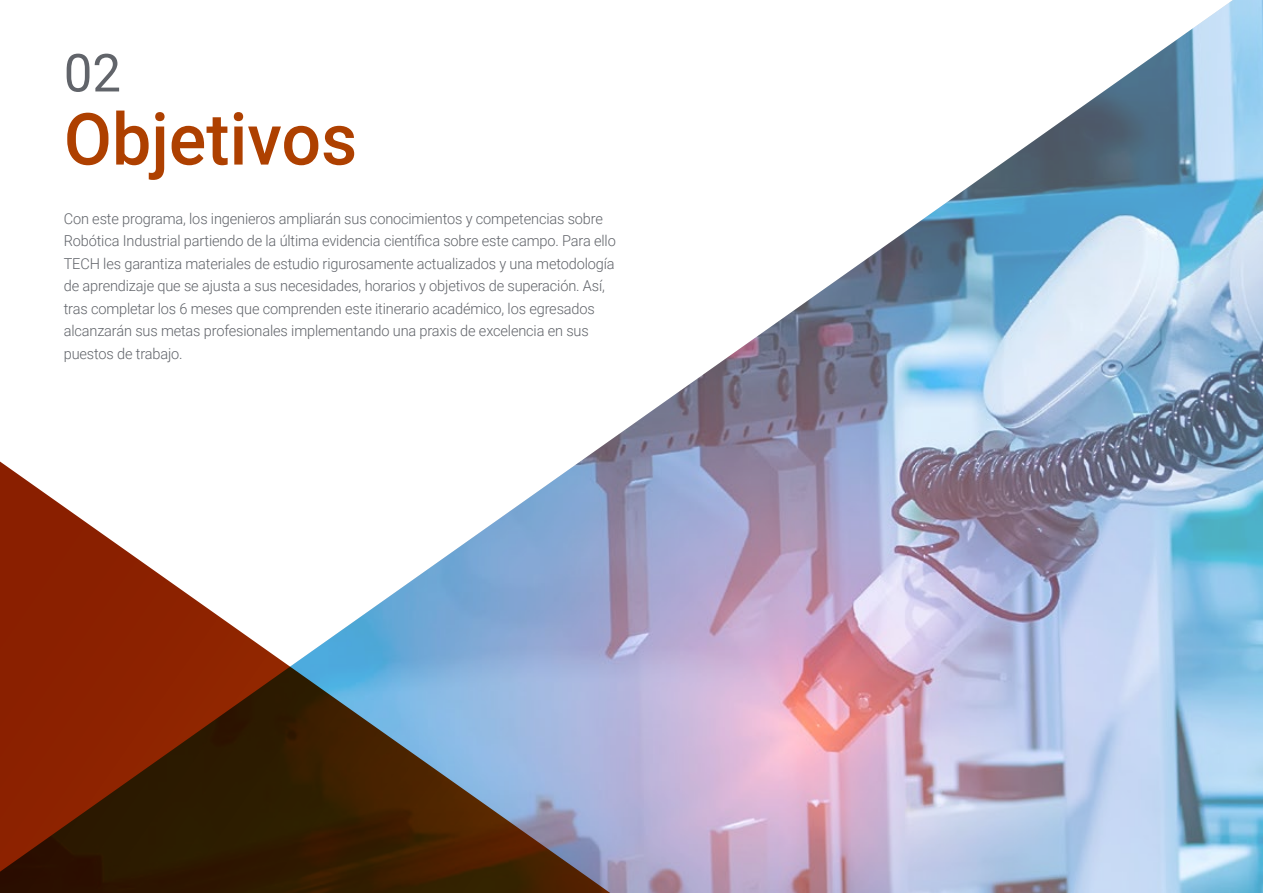
<style>
.page{position:relative;width:1263px;height:893px;background:#fff}
.page>*{position:absolute;margin:0;border:0;box-sizing:border-box;transform-origin:0 0}
.t1{font:500 72px "Roboto";color:#ae4000}
.t2{font:52.5px "Roboto";color:#61646a}
.t3{font:300 15px/22.5px "Roboto";letter-spacing:-.01em;color:#61646a}
</style>
<div class="page">
<img style="left:602px;top:0;width:661px;height:893px">
<svg style="left:0;top:446px;width:640px;height:447px"></svg>
<h2 class="t2" style="left:64px;top:36px;width:59px">02</h2>
<h1 class="t1" style="left:64px;top:89px;width:295px">Objetivos</h1>
<p class="t3" style="left:64px;top:207px;width:553px">Con este programa, los ingenieros ampliarán sus conocimientos y competencias sobre Robótica Industrial partiendo de la última evidencia científica sobre este campo. Para ello TECH les garantiza materiales de estudio rigurosamente actualizados y una metodología de aprendizaje que se ajusta a sus necesidades, horarios y objetivos de superación. Así, tras completar los 6 meses que comprenden este itinerario académico, los egresados alcanzarán sus metas profesionales implementando una praxis de excelencia en sus puestos de trabajo.</p>
</div>
